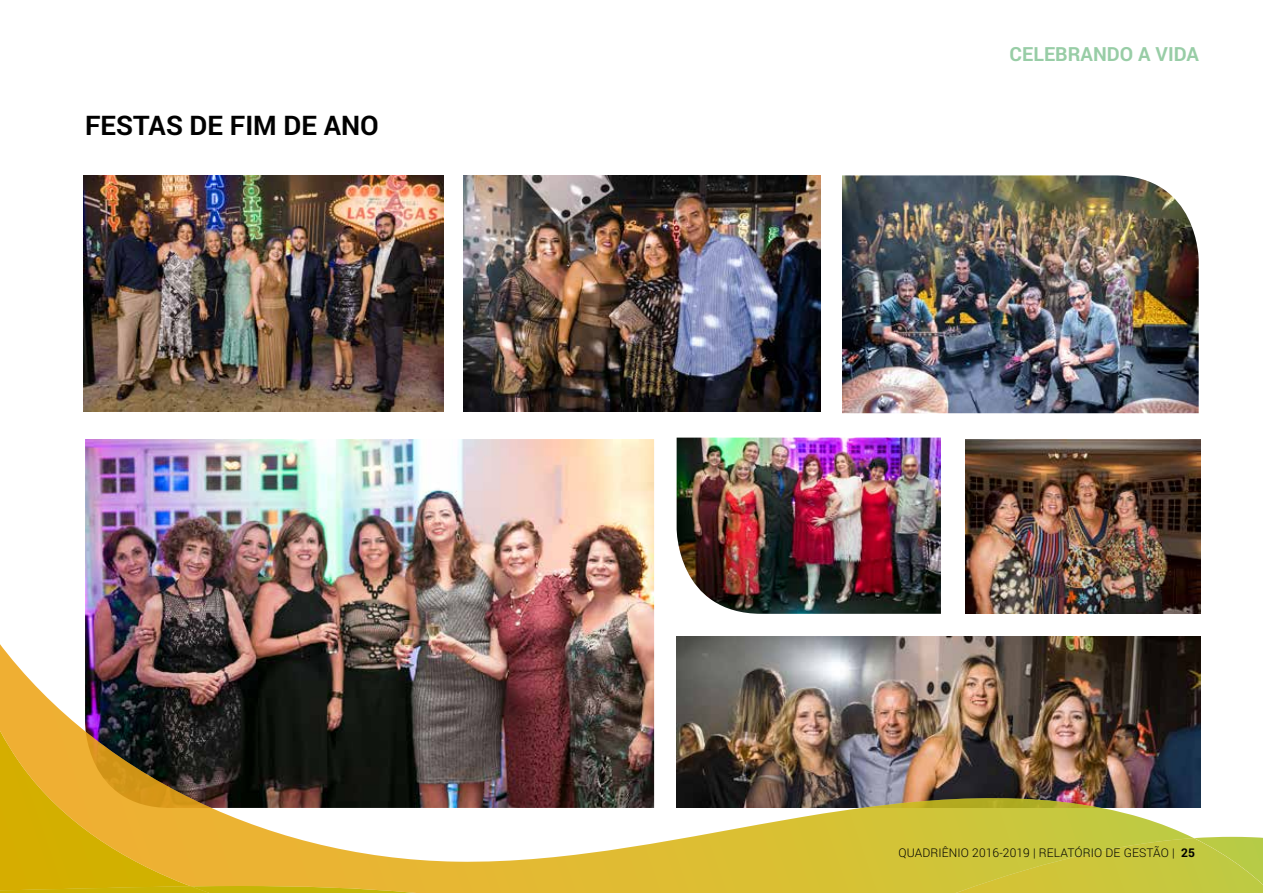
<style>
.page{position:relative;width:1263px;height:893px;background:#fff}
.page>*{position:absolute;margin:0;border:0;box-sizing:border-box;transform-origin:0 0}
.t1{font:700 27px "Roboto";color:#000}
.t2{font:700 19.5px "Roboto";color:#98cda6}
.t3{font:300 12px "Roboto";letter-spacing:.01em;color:#000}
.s1{font-weight:700}
</style>
<div class="page">
<img style="left:85px;top:439px;width:569px;height:175px">
<img style="left:965px;top:439px;width:235px;height:174px">
<img style="left:677px;top:438px;width:264px;height:176px">
<img style="left:84px;top:175px;width:359px;height:237px">
<img style="left:463px;top:175px;width:358px;height:237px">
<img style="left:842px;top:175px;width:357px;height:238px">
<svg style="left:1194px;top:836px;width:69px;height:57px;background:#becb48"></svg>
<img style="left:0;top:614px;width:1194px;height:279px">
<h1 class="t1" style="left:85px;top:107px;width:295px">FESTAS DE FIM DE ANO</h1>
<h2 class="t2" style="left:1009px;top:41px;width:191px">CELEBRANDO A VIDA</h2>
<p class="t3" style="left:898px;top:845px;width:298px">QUADRIÊNIO 2016-2019 | RELATÓRIO DE GESTÃO | <span class="s1">25</span></p>
</div>
